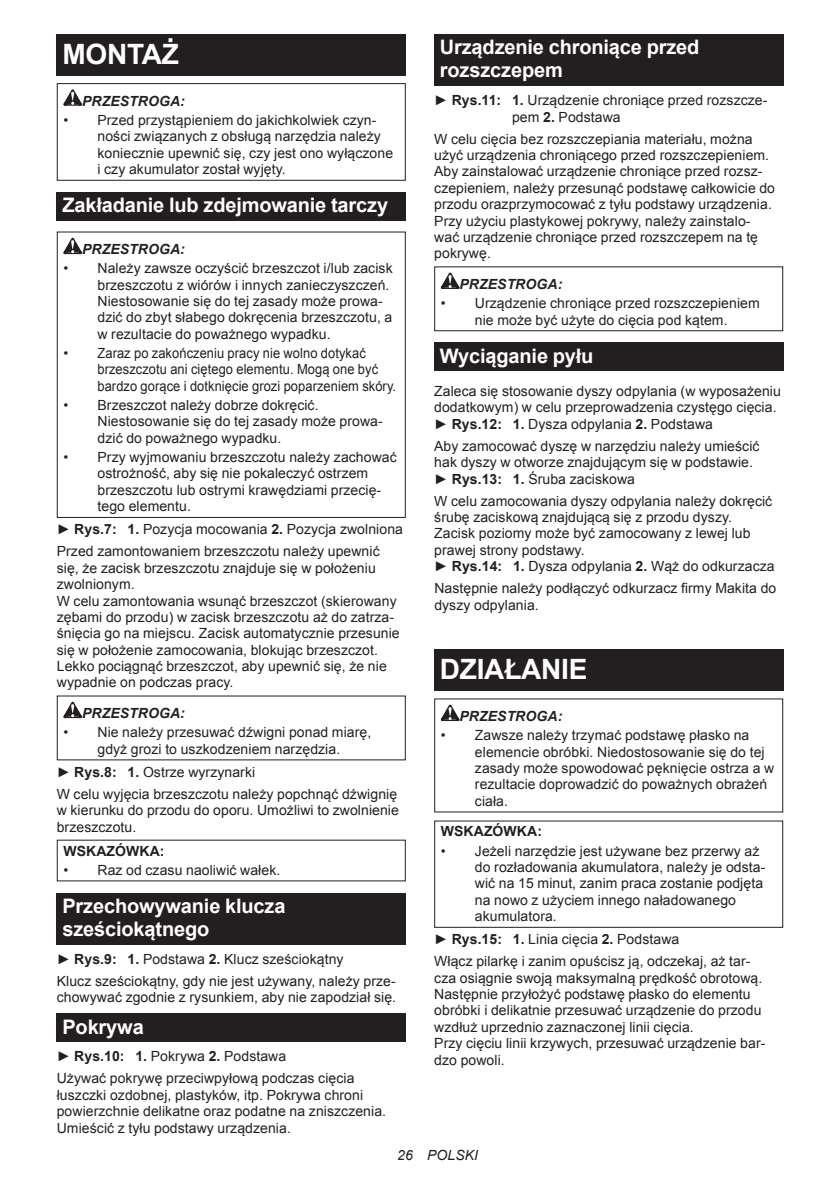
<style>
.page{position:relative;width:840px;height:1191px;background:#fff}
.page>*{position:absolute;margin:0;border:0;box-sizing:border-box;transform-origin:0 0}
.t1{font:700 28px "Arial";letter-spacing:-.01em;color:#fff}
.t2{font:700 20px/23.4px "Arial";letter-spacing:-.01em;color:#fff}
.t3{font:14px/16.4px "Arial";letter-spacing:.005em;color:#231f20}
.t4{font:italic 700 14px "Arial";letter-spacing:.005em;color:#231f20}
.t5{font:700 14px "Arial";letter-spacing:.005em;color:#231f20}
.t6{font:italic 14px "Arial";letter-spacing:.005em;color:#231f20}
.s1{font-weight:700}
</style>
<div class="page">
<div style="left:57px;top:34px;width:348px;height:41px;background:#231f20"></div>
<svg style="left:63px;top:89px;width:19px;height:17px"></svg>
<div style="left:57px;top:83px;width:348px;height:98px;border:1px solid #231f20"></div>
<div style="left:57px;top:192px;width:348px;height:29px;background:#231f20"></div>
<svg style="left:63px;top:238px;width:19px;height:16px"></svg>
<div style="left:57px;top:231px;width:348px;height:287px;border:1px solid #231f20"></div>
<svg style="left:63px;top:701px;width:19px;height:17px"></svg>
<div style="left:57px;top:892px;width:348px;height:52px;background:#231f20"></div>
<div style="left:57px;top:1013px;width:348px;height:29px;background:#231f20"></div>
<div style="left:434px;top:34px;width:348px;height:52px;background:#231f20"></div>
<svg style="left:440px;top:272px;width:19px;height:17px"></svg>
<div style="left:434px;top:266px;width:348px;height:65px;border:1px solid #231f20"></div>
<div style="left:434px;top:342px;width:348px;height:29px;background:#231f20"></div>
<div style="left:434px;top:649px;width:348px;height:41px;background:#231f20"></div>
<svg style="left:440px;top:704px;width:19px;height:17px"></svg>
<h1 class="t1" style="left:62px;top:35px;width:118px">MONTAŻ</h1>
<p class="t4" style="left:82px;top:91px;width:104px">PRZESTROGA:</p>
<p class="t3" style="left:97px;top:112px;width:297px;text-indent:-34px">• Przed przystąpieniem do jakichkolwiek czyn&shy;ności związanych z obsługą narzędzia należy koniecznie upewnić się, czy jest ono wyłączone i czy akumulator został wyjęty.</p>
<h2 class="t2" style="left:62px;top:194px;width:327px">Zakładanie lub zdejmowanie tarczy</h2>
<p class="t4" style="left:82px;top:240px;width:104px">PRZESTROGA:</p>
<p class="t3" style="left:97px;top:260px;width:296px;text-indent:-34px">• Należy zawsze oczyścić brzeszczot i/lub zacisk brzeszczotu z wiórów i innych zanieczyszczeń.<br>Niestosowanie się do tej zasady może prowa&shy;dzić do zbyt słabego dokręcenia brzeszczotu, a w rezultacie do poważnego wypadku.</p>
<p class="t3" style="left:97px;top:345px;width:300px;text-indent:-34px">• Zaraz po zakończeniu pracy nie wolno dotykać brzeszczotu ani ciętego elementu. Mogą one być bardzo gorące i dotknięcie grozi poparzeniem skóry.</p>
<p class="t3" style="left:97px;top:397px;width:286px;text-indent:-34px">• Brzeszczot należy dobrze dokręcić.<br>Niestosowanie się do tej zasady może prowa&shy;dzić do poważnego wypadku.</p>
<p class="t3" style="left:97px;top:449px;width:300px;text-indent:-34px">• Przy wyjmowaniu brzeszczotu należy zachować ostrożność, aby się nie pokaleczyć ostrzem brzeszczotu lub ostrymi krawędziami przecię&shy;tego elementu.</p>
<p class="t3" style="left:57px;top:518px;width:347px;line-height:22px">► <span class="s1">Rys.7: 1.</span> Pozycja mocowania <span class="s1">2.</span> Pozycja zwolniona<br>Przed zamontowaniem brzeszczotu należy upewnić</p>
<p class="t3" style="left:57px;top:560px;width:344px">się, że zacisk brzeszczotu znajduje się w położeniu zwolnionym.<br>W celu zamontowania wsunąć brzeszczot (skierowany zębami do przodu) w zacisk brzeszczotu aż do zatrza&shy;śnięcia go na miejscu. Zacisk automatycznie przesunie się w położenie zamocowania, blokując brzeszczot.<br>Lekko pociągnąć brzeszczot, aby upewnić się, że nie wypadnie on podczas pracy.</p>
<p class="t4" style="left:82px;top:704px;width:104px">PRZESTROGA:</p>
<p class="t3" style="left:63px;top:724px;width:309px;text-align:center">• Nie należy przesuwać dźwigni ponad miarę, gdyż grozi to uszkodzeniem narzędzia.</p>
<p class="t3" style="left:57px;top:761px;width:342px;line-height:22px">► <span class="s1">Rys.8: 1.</span> Ostrze wyrzynarki<br>W celu wyjęcia brzeszczotu należy popchnąć dźwignię</p>
<p class="t3" style="left:57px;top:802px;width:343px">w kierunku do przodu do oporu. Umożliwi to zwolnienie brzeszczotu.</p>
<p class="t5" style="left:63px;top:841px;width:103px">WSKAZÓWKA:</p>
<p class="t3" style="left:63px;top:861px;width:218px">• Raz od czasu naoliwić wałek.</p>
<h2 class="t2" style="left:62px;top:894px;width:224px">Przechowywanie klucza sześciokątnego</h2>
<p class="t3" style="left:57px;top:948px;width:340px;line-height:22px">► <span class="s1">Rys.9: 1.</span> Podstawa <span class="s1">2.</span> Klucz sześciokątny<br>Klucz sześciokątny, gdy nie jest używany, należy prze-</p>
<p class="t3" style="left:57px;top:989px;width:340px">chowywać zgodnie z rysunkiem, aby nie zapodział się.</p>
<h2 class="t2" style="left:62px;top:1015px;width:83px">Pokrywa</h2>
<p class="t3" style="left:57px;top:1045px;width:299px;line-height:22px">► <span class="s1">Rys.10: 1.</span> Pokrywa <span class="s1">2.</span> Podstawa<br>Używać pokrywę przeciwpyłową podczas cięcia</p>
<p class="t3" style="left:57px;top:1086px;width:331px">łuszczki ozdobnej, plastyków, itp. Pokrywa chroni powierzchnie delikatne oraz podatne na zniszczenia.<br>Umieścić z tyłu podstawy urządzenia.</p>
<h2 class="t2" style="left:439px;top:36px;width:261px">Urządzenie chroniące przed rozszczepem</h2>
<p class="t3" style="left:512px;top:92px;width:257px;text-indent:-78px">► <span class="s1">Rys.11: 1.</span> Urządzenie chroniące przed rozszcze&shy;pem <span class="s1">2.</span> Podstawa</p>
<p class="t3" style="left:434px;top:131px;width:342px">W celu cięcia bez rozszczepiania materiału, można użyć urządzenia chroniącego przed rozszczepieniem.<br>Aby zainstalować urządzenie chroniące przed rozsz&shy;czepieniem, należy przesunąć podstawę całkowicie do przodu orazprzymocować z tyłu podstawy urządzenia.<br>Przy użyciu plastykowej pokrywy, należy zainstalo&shy;wać urządzenie chroniące przed rozszczepem na tę pokrywę.</p>
<p class="t4" style="left:459px;top:275px;width:104px">PRZESTROGA:</p>
<p class="t3" style="left:440px;top:295px;width:320px;text-align:center">• Urządzenie chroniące przed rozszczepieniem nie może być użyte do cięcia pod kątem.</p>
<h2 class="t2" style="left:439px;top:344px;width:155px">Wyciąganie pyłu</h2>
<p class="t3" style="left:434px;top:383px;width:348px">Zaleca się stosowanie dyszy odpylania (w wyposażeniu dodatkowym) w celu przeprowadzenia czystęgo cięcia. ► <span class="s1">Rys.12: 1.</span> Dysza odpylania <span class="s1">2.</span> Podstawa</p>
<p class="t3" style="left:434px;top:438px;width:326px">Aby zamocować dyszę w narzędziu należy umieścić hak dyszy w otworze znajdującym się w podstawie. ► <span class="s1">Rys.13: 1.</span> Śruba zaciskowa</p>
<p class="t3" style="left:434px;top:492px;width:342px">W celu zamocowania dyszy odpylania należy dokręcić śrubę zaciskową znajdującą się z przodu dyszy.<br>Zacisk poziomy może być zamocowany z lewej lub prawej strony podstawy.<br>► <span class="s1">Rys.14: 1.</span> Dysza odpylania <span class="s1">2.</span> Wąż do odkurzacza</p>
<p class="t3" style="left:434px;top:580px;width:343px">Następnie należy podłączyć odkurzacz firmy Makita do dyszy odpylania.</p>
<h1 class="t1" style="left:439px;top:650px;width:149px">DZIAŁANIE</h1>
<p class="t4" style="left:459px;top:707px;width:104px">PRZESTROGA:</p>
<p class="t3" style="left:474px;top:727px;width:300px;text-indent:-34px">• Zawsze należy trzymać podstawę płasko na elemencie obróbki. Niedostosowanie się do tej zasady może spowodować pęknięcie ostrza a w rezultacie doprowadzić do poważnych obrażeń ciała.</p>
<p class="t5" style="left:440px;top:822px;width:103px">WSKAZÓWKA:</p>
<p class="t3" style="left:474px;top:842px;width:292px;text-indent:-34px">• Jeżeli narzędzie jest używane bez przerwy aż do rozładowania akumulatora, należy je odsta&shy;wić na 15 minut, zanim praca zostanie podjęta na nowo z użyciem innego naładowanego akumulatora.</p>
<p class="t3" style="left:434px;top:928px;width:318px;line-height:22px">► <span class="s1">Rys.15: 1.</span> Linia cięcia <span class="s1">2.</span> Podstawa<br>Włącz pilarkę i zanim opuścisz ją, odczekaj, aż tar-</p>
<p class="t3" style="left:434px;top:969px;width:332px">cza osiągnie swoją maksymalną prędkość obrotową.<br>Następnie przyłożyć podstawę płasko do elementu obróbki i delikatnie przesuwać urządzenie do przodu wzdłuż uprzednio zaznaczonej linii cięcia.<br>Przy cięciu linii krzywych, przesuwać urządzenie bar&shy;dzo powoli.</p>
<p class="t6" style="left:397px;top:1146px;width:82px">26 POLSKI</p>
</div>
